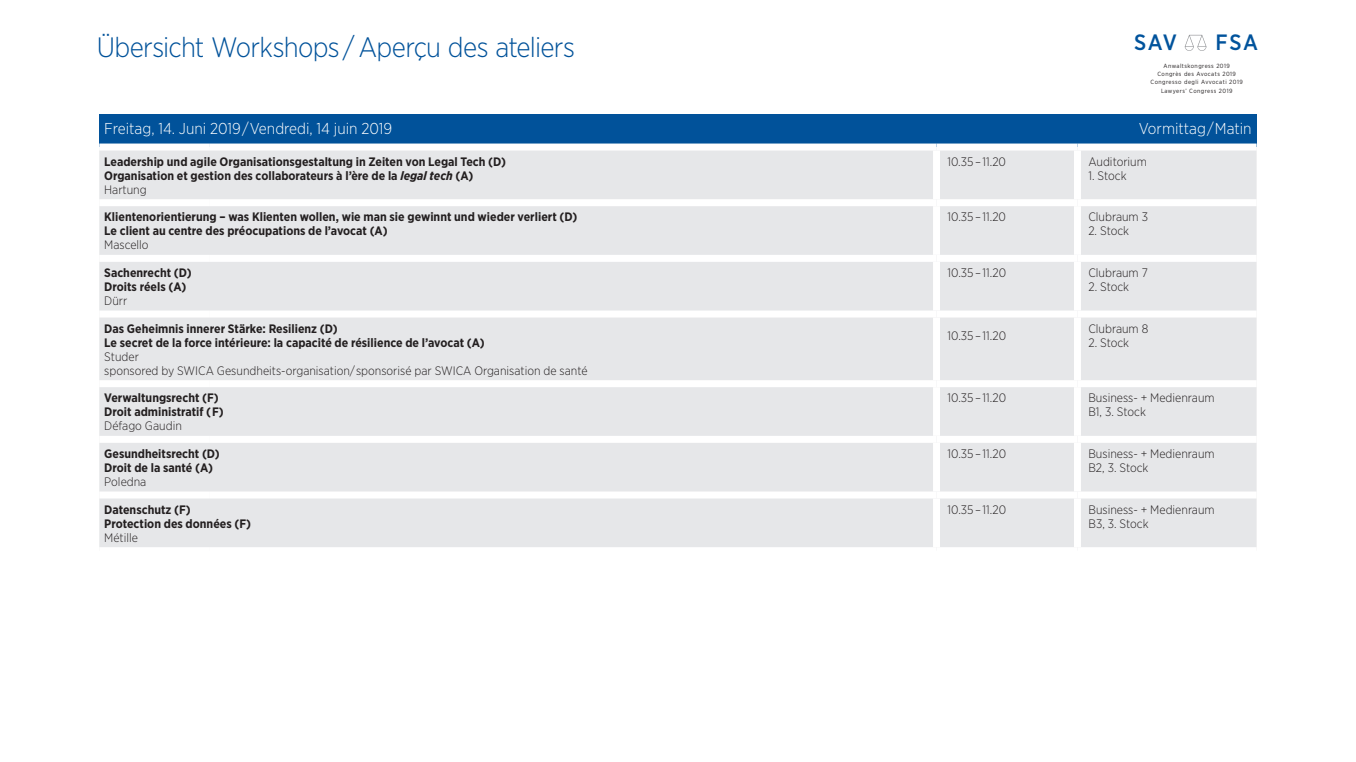
<style>
.page{position:relative;width:1356px;height:762px;background:#fff}
.page>*{position:absolute;margin:0;border:0;box-sizing:border-box;transform-origin:0 0}
.t1{font:300 28px "Gotham Narrow";letter-spacing:-.025em;color:#01529a}
.t2{font:500 22.15px "Gotham Narrow";letter-spacing:.065em;color:#01539c}
.t3{font:300 15.75px "Gotham Narrow";color:#fff}
.t4{font:700 12.25px/14px "Gotham Narrow";color:#231f20}
.t5{font:300 12.25px/14px "Gotham Narrow";color:#231f20}
.t6{font:6.05px/8.5px "Gotham Narrow";letter-spacing:.075em;color:#231f20;text-align:center}
.s1{font-style:italic}
.s2{font-weight:300}
</style>
<div class="page">
<svg style="left:1184px;top:35px;width:22px;height:16px"></svg>
<div style="left:99px;top:115px;width:1157px;height:32px;background:#01529a"></div>
<div style="left:99px;top:151px;width:1157px;height:396px;background:#e6e7e9"></div>
<div style="left:99px;top:144px;width:111px;height:7px;background:#fff"></div>
<div style="left:210px;top:144px;width:726px;height:7px;background:#fff"></div>
<div style="left:936px;top:144px;width:141px;height:7px;background:#fff"></div>
<div style="left:933px;top:151px;width:7px;height:48px;background:#fff"></div>
<div style="left:1077px;top:144px;width:179px;height:7px;background:#fff"></div>
<div style="left:1073px;top:151px;width:7px;height:48px;background:#fff"></div>
<div style="left:99px;top:199px;width:111px;height:7px;background:#fff"></div>
<div style="left:210px;top:199px;width:726px;height:7px;background:#fff"></div>
<div style="left:936px;top:199px;width:141px;height:7px;background:#fff"></div>
<div style="left:933px;top:206px;width:7px;height:49px;background:#fff"></div>
<div style="left:1077px;top:199px;width:179px;height:7px;background:#fff"></div>
<div style="left:1073px;top:206px;width:7px;height:49px;background:#fff"></div>
<div style="left:99px;top:255px;width:111px;height:7px;background:#fff"></div>
<div style="left:210px;top:255px;width:726px;height:7px;background:#fff"></div>
<div style="left:936px;top:255px;width:141px;height:7px;background:#fff"></div>
<div style="left:933px;top:262px;width:7px;height:49px;background:#fff"></div>
<div style="left:1077px;top:255px;width:179px;height:7px;background:#fff"></div>
<div style="left:1073px;top:262px;width:7px;height:49px;background:#fff"></div>
<div style="left:99px;top:311px;width:111px;height:7px;background:#fff"></div>
<div style="left:210px;top:311px;width:726px;height:7px;background:#fff"></div>
<div style="left:936px;top:311px;width:141px;height:7px;background:#fff"></div>
<div style="left:933px;top:318px;width:7px;height:62px;background:#fff"></div>
<div style="left:1077px;top:311px;width:179px;height:7px;background:#fff"></div>
<div style="left:1073px;top:318px;width:7px;height:62px;background:#fff"></div>
<div style="left:99px;top:380px;width:111px;height:7px;background:#fff"></div>
<div style="left:210px;top:380px;width:726px;height:7px;background:#fff"></div>
<div style="left:936px;top:380px;width:141px;height:7px;background:#fff"></div>
<div style="left:933px;top:387px;width:7px;height:49px;background:#fff"></div>
<div style="left:1077px;top:380px;width:179px;height:7px;background:#fff"></div>
<div style="left:1073px;top:387px;width:7px;height:49px;background:#fff"></div>
<div style="left:99px;top:436px;width:111px;height:7px;background:#fff"></div>
<div style="left:210px;top:436px;width:726px;height:7px;background:#fff"></div>
<div style="left:936px;top:436px;width:141px;height:7px;background:#fff"></div>
<div style="left:933px;top:443px;width:7px;height:48px;background:#fff"></div>
<div style="left:1077px;top:436px;width:179px;height:7px;background:#fff"></div>
<div style="left:1073px;top:443px;width:7px;height:48px;background:#fff"></div>
<div style="left:99px;top:491px;width:111px;height:7px;background:#fff"></div>
<div style="left:210px;top:491px;width:726px;height:7px;background:#fff"></div>
<div style="left:936px;top:491px;width:141px;height:7px;background:#fff"></div>
<div style="left:933px;top:498px;width:7px;height:49px;background:#fff"></div>
<div style="left:1077px;top:491px;width:179px;height:7px;background:#fff"></div>
<div style="left:1073px;top:498px;width:7px;height:49px;background:#fff"></div>
<h1 class="t1" style="left:97px;top:30px;width:479px">Übersicht Workshops / Aperçu des ateliers</h1>
<h2 class="t2" style="left:1134px;top:29px;width:44px">SAV</h2>
<h2 class="t2" style="left:1215px;top:29px;width:44px">FSA</h2>
<p class="t6" style="left:1150px;top:61px;width:94px">Anwaltskongress 2019<br>Congrès des Avocats 2019<br>Congresso degli Avvocati 2019<br>Lawyers’ Congress 2019</p>
<p class="t3" style="left:104px;top:119px;width:289px">Freitag, 14. Juni 2019 / Vendredi, 14 juin 2019</p>
<p class="t3" style="left:1138px;top:119px;width:114px">Vormittag / Matin</p>
<p class="t4" style="left:104px;top:154px;width:403px">Leadership und agile Organisationsgestaltung in Zeiten von Legal Tech (D)<br>Organisation et gestion des collaborateurs à l’ère de la <span class="s1">legal tech</span> (A)<br><span class="s2">Hartung</span></p>
<p class="t5" style="left:947px;top:154px;width:60px">10.35 – 11.20</p>
<p class="t5" style="left:1088px;top:154px;width:60px">Auditorium</p>
<p class="t5" style="left:1088px;top:168px;width:40px">1. Stock</p>
<p class="t4" style="left:104px;top:210px;width:474px">Klientenorientierung – was Klienten wollen, wie man sie gewinnt und wieder verliert (D)<br>Le client au centre des préocupations de l’avocat (A)</p>
<p class="t5" style="left:104px;top:238px;width:46px">Mascello</p>
<p class="t5" style="left:947px;top:210px;width:60px">10.35 – 11.20</p>
<p class="t5" style="left:1088px;top:210px;width:61px">Clubraum 3</p>
<p class="t5" style="left:1088px;top:224px;width:42px">2. Stock</p>
<p class="t4" style="left:104px;top:266px;width:89px">Sachenrecht (D)<br>Droits réels (A)</p>
<p class="t5" style="left:104px;top:293px;width:25px">Dürr</p>
<p class="t5" style="left:947px;top:265px;width:60px">10.35 – 11.20</p>
<p class="t5" style="left:1088px;top:265px;width:61px">Clubraum 7</p>
<p class="t5" style="left:1088px;top:279px;width:42px">2. Stock</p>
<p class="t4" style="left:104px;top:321px;width:382px">Das Geheimnis innerer Stärke: Resilienz (D)<br>Le secret de la force intérieure: la capacité de résilience de l’avocat (A)</p>
<p class="t5" style="left:104px;top:349px;width:485px">Studer<br>sponsored by SWICA Gesundheits-organisation/ sponsorisé par SWICA Organisation de santé</p>
<p class="t5" style="left:947px;top:328px;width:60px">10.35 – 11.20</p>
<p class="t5" style="left:1088px;top:321px;width:61px">Clubraum 8</p>
<p class="t5" style="left:1088px;top:335px;width:42px">2. Stock</p>
<p class="t4" style="left:104px;top:391px;width:121px">Verwaltungsrecht (F)<br>Droit administratif ( F)</p>
<p class="t5" style="left:104px;top:419px;width:79px">Défago Gaudin</p>
<p class="t5" style="left:947px;top:391px;width:60px">10.35 – 11.20</p>
<p class="t5" style="left:1088px;top:391px;width:128px">Business- + Medienraum<br>B1, 3. Stock</p>
<p class="t4" style="left:104px;top:447px;width:117px">Gesundheitsrecht (D)<br>Droit de la santé (A)</p>
<p class="t5" style="left:104px;top:475px;width:44px">Poledna</p>
<p class="t5" style="left:947px;top:446px;width:60px">10.35 – 11.20</p>
<p class="t5" style="left:1088px;top:446px;width:128px">Business- + Medienraum<br>B2, 3. Stock</p>
<p class="t4" style="left:104px;top:502px;width:148px">Datenschutz (F)<br>Protection des données (F)</p>
<p class="t5" style="left:104px;top:530px;width:35px">Métille</p>
<p class="t5" style="left:947px;top:502px;width:60px">10.35 – 11.20</p>
<p class="t5" style="left:1088px;top:502px;width:128px">Business- + Medienraum<br>B3, 3. Stock</p>
</div>
